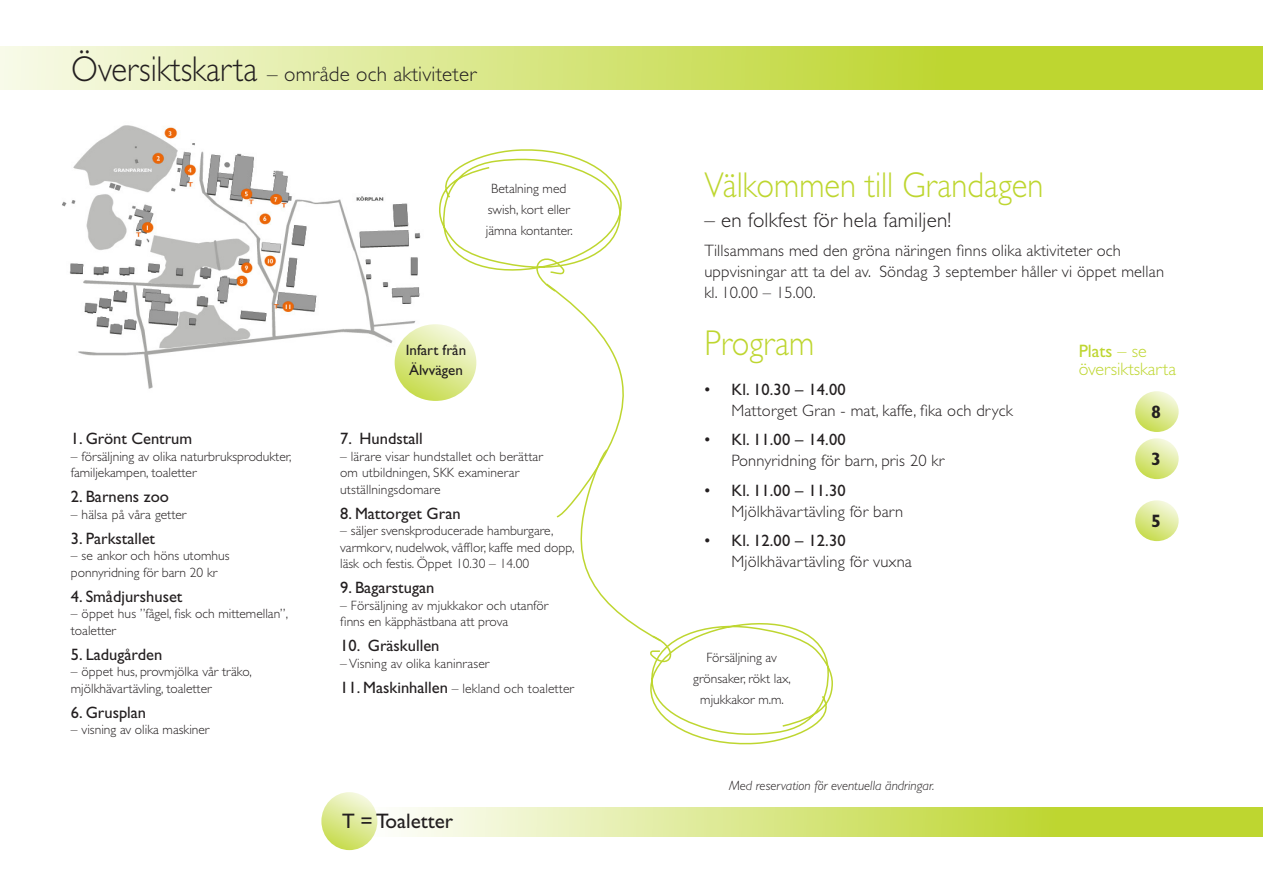
<style>
.page{position:relative;width:1263px;height:893px;background:#fff}
.page>*{position:absolute;margin:0;border:0;box-sizing:border-box;transform-origin:0 0}
.t1{font:300 36px "Gill Sans Std";color:#bed630;scale:.91 1}
.t2{font:300 21px "Gill Sans Std";letter-spacing:.01em;color:#231f20}
.t3{font:21px "Gill Sans Std";color:#231f20}
.t4{font:300 18px/18px "Gill Sans Std";color:#bed630}
.t5{font:700 18px "Gill Sans Std";color:#231f20}
.t6{font:300 16.5px/21px "Gill Sans Std";letter-spacing:.01em;color:#231f20}
.t7{font:16.5px "Gill Sans Std";color:#231f20}
.t8{font:15px "Gill Sans Std";color:#231f20}
.t9{font:300 13.5px/16.5px "Gill Sans Std";color:#231f20}
.t10{font:italic 300 13.5px "Gill Sans Std";color:#231f20}
.s1{font-size:36px}
.s2{font-weight:400;font-size:16.5px}
.s3{font-weight:400}
</style>
<div class="page">
<img style="left:62px;top:125px;width:359px;height:268px">
<svg style="left:0;top:47px;width:1263px;height:43px;background:#d3e375"></svg>
<svg style="left:395px;top:324px;width:81px;height:77px;background:#d8e686"></svg>
<svg style="left:373px;top:807px;width:890px;height:30px;background:#d6e57e"></svg>
<svg style="left:1135px;top:391px;width:44px;height:41px"></svg>
<svg style="left:1135px;top:438px;width:44px;height:41px"></svg>
<svg style="left:1135px;top:500px;width:44px;height:41px"></svg>
<svg style="left:321px;top:792px;width:56px;height:58px;background:#dee997"></svg>
<svg style="left:433px;top:149px;width:400px;height:596px"></svg>
<p class="t2" style="left:71px;top:62px;width:407px"><span class="s1">Översiktskarta</span> – område och aktiviteter</p>
<p class="t9" style="left:486px;top:178px;width:89px;line-height:21px;text-align:center">Betalning med swish, kort eller jämna kontanter.</p>
<p class="t8" style="left:406px;top:341px;width:62px">Infart från</p>
<p class="t8" style="left:409px;top:362px;width:55px">Älvvägen</p>
<p class="t7" style="left:71px;top:429px;width:123px">1. Grönt Centrum</p>
<p class="t9" style="left:71px;top:448px;width:222px">– försäljning av olika naturbruksprodukter, familjekampen, toaletter</p>
<p class="t7" style="left:71px;top:487px;width:100px">2. Barnens zoo</p>
<p class="t9" style="left:71px;top:506px;width:117px">– hälsa på våra getter</p>
<p class="t7" style="left:71px;top:529px;width:86px">3. Parkstallet</p>
<p class="t9" style="left:71px;top:548px;width:160px">– se ankor och höns utomhus ponnyridning för barn 20 kr</p>
<p class="t7" style="left:71px;top:587px;width:113px">4. Smådjurshuset</p>
<p class="t9" style="left:71px;top:606px;width:219px">– öppet hus ”fågel, fisk och mittemellan”, toaletter</p>
<p class="t7" style="left:71px;top:645px;width:93px">5. Ladugården</p>
<p class="t9" style="left:71px;top:664px;width:183px">– öppet hus, provmjölka vår träko, mjölkhävartävling, toaletter</p>
<p class="t7" style="left:71px;top:703px;width:77px">6. Grusplan</p>
<p class="t9" style="left:71px;top:722px;width:140px">– visning av olika maskiner</p>
<p class="t7" style="left:340px;top:429px;width:84px">7. Hundstall</p>
<p class="t9" style="left:340px;top:448px;width:204px">– lärare visar hundstallet och berättar om utbildningen, SKK examinerar utställningsdomare</p>
<p class="t7" style="left:340px;top:504px;width:122px">8. Mattorget Gran</p>
<p class="t9" style="left:340px;top:523px;width:236px">– säljer svenskproducerade hamburgare, varmkorv, nudelwok, våfflor, kaffe med dopp, läsk och festis. Öppet 10.30 – 14.00</p>
<p class="t7" style="left:340px;top:578px;width:96px">9. Bagarstugan</p>
<p class="t9" style="left:340px;top:597px;width:210px">– Försäljning av mjukkakor och utanför finns en käpphästbana att prova</p>
<p class="t7" style="left:340px;top:636px;width:101px">10. Gräskullen</p>
<p class="t9" style="left:340px;top:655px;width:151px">– Visning av olika kaninraser</p>
<p class="t9" style="left:340px;top:680px;width:235px"><span class="s2">11. Maskinhallen</span> – lekland och toaletter</p>
<p class="t3" style="left:342px;top:809px;width:113px">T = Toaletter</p>
<p class="t1" style="left:704px;top:165px;width:374px">Välkommen till Grandagen</p>
<p class="t2" style="left:704px;top:208px;width:248px">– en folkfest för hela familjen!</p>
<p class="t6" style="left:704px;top:240px;width:461px">Tillsammans med den gröna näringen finns olika aktiviteter och uppvisningar att ta del av. Söndag 3 september håller vi öppet mellan kl. 10.00 – 15.00.</p>
<p class="t1" style="left:704px;top:322px;width:122px">Program</p>
<p class="t6" style="left:731px;top:379px;width:283px;text-indent:-27px"><span class="s3">• Kl. 10.30 – 14.00<br></span>Mattorget Gran - mat, kaffe, fika och dryck</p>
<p class="t6" style="left:731px;top:429px;width:214px;text-indent:-27px"><span class="s3">• Kl. 11.00 – 14.00<br></span>Ponnyridning för barn, pris 20 kr</p>
<p class="t6" style="left:731px;top:480px;width:173px;text-indent:-27px"><span class="s3">• Kl. 11.00 – 11.30<br></span>Mjölkhävartävling för barn</p>
<p class="t6" style="left:731px;top:530px;width:182px;text-indent:-27px"><span class="s3">• Kl. 12.00 – 12.30<br></span>Mjölkhävartävling för vuxna</p>
<p class="t4" style="left:1079px;top:342px;width:99px"><span class="s3">Plats</span> – se översiktskarta</p>
<p class="t5" style="left:1151px;top:401px;width:11px">8</p>
<p class="t5" style="left:1151px;top:448px;width:11px">3</p>
<p class="t5" style="left:1151px;top:510px;width:11px">5</p>
<p class="t9" style="left:693px;top:647px;width:99px;line-height:21px;text-align:center">Försäljning av grönsaker, rökt lax, mjukkakor m.m.</p>
<p class="t10" style="left:729px;top:778px;width:207px">Med reservation för eventuella ändringar.</p>
</div>
